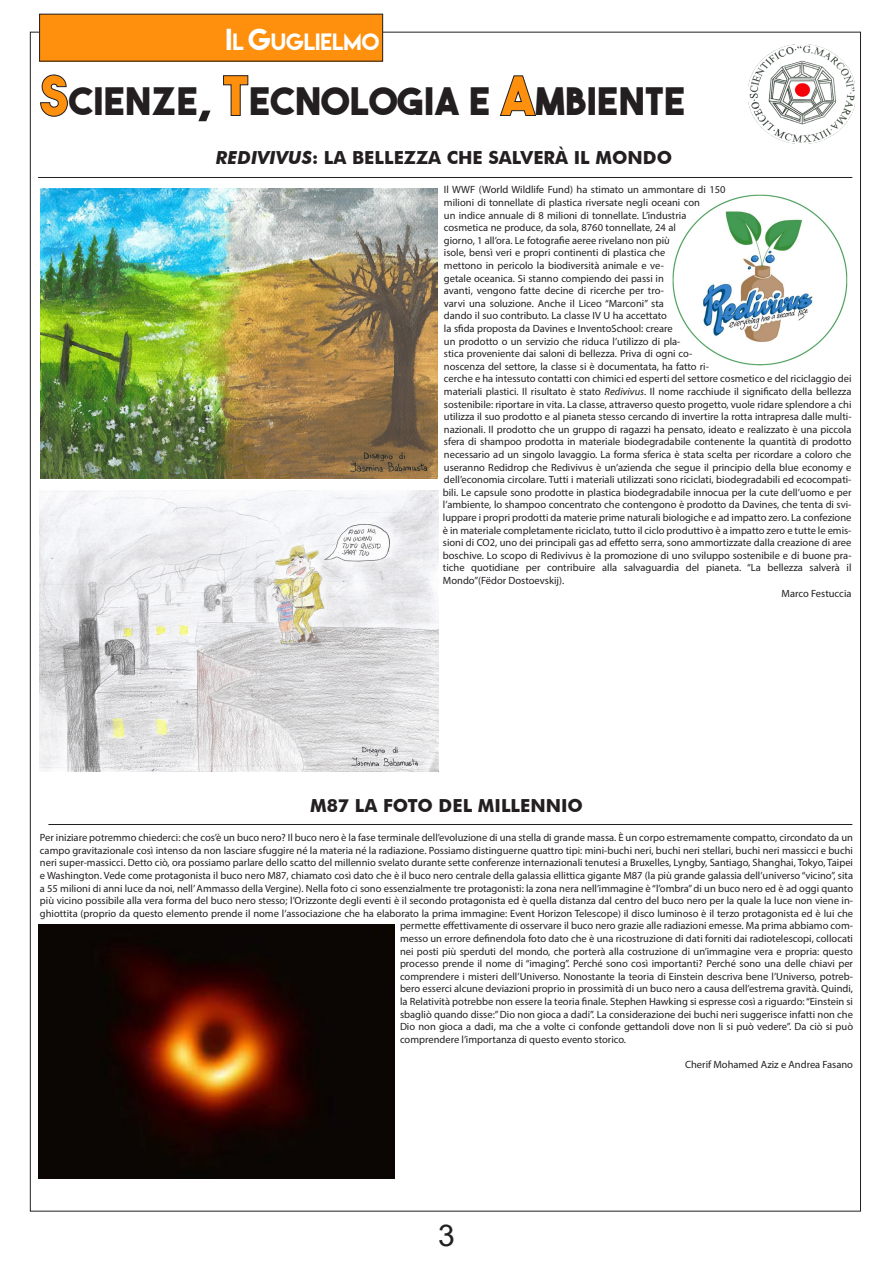
<style>
.page{position:relative;width:893px;height:1263px;background:#fff}
.page>*{position:absolute;margin:0;border:0;box-sizing:border-box;transform-origin:0 0}
.t1{font:37.8px "The Bold Font";letter-spacing:.015em;color:#231f20}
.t2{font:30px "Arial";color:#231f20}
.t3{font:27px "Lemon Milk";color:#fff}
.t4{font:21px "Lemon Milk";color:#fff}
.t5{font:700 18px "Futura BT";color:#231f20}
.t6{font:10.5px/12.6px "Myriad Pro";color:#231f20}
.s1{font-size:27px}
.s2{font-size:54px;color:#fe900e}
.s3{font-size:54px}
.s4{font-style:italic}
</style>
<div class="page">
<img style="left:748px;top:44px;width:107px;height:100px">
<svg style="left:40px;top:74px;width:28px;height:43px"></svg>
<svg style="left:223px;top:75px;width:25px;height:41px"></svg>
<svg style="left:499px;top:75px;width:37px;height:41px"></svg>
<div style="left:40px;top:14px;width:342px;height:47px;background:#fe900e"></div>
<hr style="left:48px;top:824px;width:804px;height:1px;background:#231f20">
<hr style="left:38px;top:177px;width:814px;height:1px;background:#231f20">
<img style="left:672px;top:194px;width:176px;height:172px">
<img style="left:38px;top:925px;width:356px;height:253px">
<img style="left:39px;top:490px;width:399px;height:282px">
<img style="left:40px;top:189px;width:397px;height:289px">
<p class="t3" style="left:225px;top:20px;width:8px">I</p>
<p class="t4" style="left:233px;top:27px;width:148px">L <span class="s1">G</span>UGLIELMO</p>
<p class="t1" style="left:40px;top:78px;width:647px"><span class="s2">S</span>CIENZE<span class="s3">,</span> <span class="s2">T</span>ECNOLOGIA E <span class="s2">A</span>MBIENTE</p>
<p class="t5" style="left:216px;top:147px;width:458px"><span class="s4">REDIVIVUS</span>: LA BELLEZZA CHE SALVERÀ IL MONDO</p>
<p class="t6" style="left:443px;top:184px;width:410px">Il WWF (World Wildlife Fund) ha stimato un ammontare di 150<br>milioni di tonnellate di plastica riversate negli oceani con<br>un indice annuale di 8 milioni di tonnellate. L’industria<br>cosmetica ne produce, da sola, 8760 tonnellate, 24 al<br>giorno, 1 all’ora. Le fotografie aeree rivelano non più<br>isole, bensì veri e propri continenti di plastica che<br>mettono in pericolo la biodiversità animale e ve-<br>getale oceanica. Si stanno compiendo dei passi in<br>avanti, vengono fatte decine di ricerche per tro-<br>varvi una soluzione. Anche il Liceo “Marconi” sta<br>dando il suo contributo. La classe IV U ha accettato<br>la sfida proposta da Davines e InventoSchool: creare<br>un prodotto o un servizio che riduca l’utilizzo di pla-<br>stica proveniente dai saloni di bellezza. Priva di ogni co-<br>noscenza del settore, la classe si è documentata, ha fatto ri-<br>cerche e ha intessuto contatti con chimici ed esperti del settore cosmetico e del riciclaggio dei materiali plastici. Il risultato è stato <span class="s4">Redivivus</span>. Il nome racchiude il significato della bellezza sostenibile: riportare in vita. La classe, attraverso questo progetto, vuole ridare splendore a chi utilizza il suo prodotto e al pianeta stesso cercando di invertire la rotta intrapresa dalle multi&shy;nazionali. Il prodotto che un gruppo di ragazzi ha pensato, ideato e realizzato è una piccola sfera di shampoo prodotta in materiale biodegradabile contenente la quantità di prodotto necessario ad un singolo lavaggio. La forma sferica è stata scelta per ricordare a coloro che useranno Redidrop che Redivivus è un’azienda che segue il principio della blue economy e dell’economia circolare. Tutti i materiali utilizzati sono riciclati, biodegradabili ed ecocompati&shy;bili. Le capsule sono prodotte in plastica biodegradabile innocua per la cute dell’uomo e per l’ambiente, lo shampoo concentrato che contengono è prodotto da Davines, che tenta di svi&shy;luppare i propri prodotti da materie prime naturali biologiche e ad impatto zero. La confezione è in materiale completamente riciclato, tutto il ciclo produttivo è a impatto zero e tutte le emis&shy;sioni di CO2, uno dei principali gas ad effetto serra, sono ammortizzate dalla creazione di aree boschive. Lo scopo di Redivivus è la promozione di uno sviluppo sostenibile e di buone pra&shy;tiche quotidiane per contribuire alla salvaguardia del pianeta. “La bellezza salverà il Mondo”(Fëdor Dostoevskij).</p>
<p class="t6" style="left:781px;top:587px;width:71px">Marco Festuccia</p>
<p class="t5" style="left:310px;top:794px;width:274px">M87 LA FOTO DEL MILLENNIO</p>
<p class="t6" style="left:40px;top:831px;width:814px">Per iniziare potremmo chiederci: che cos’è un buco nero? Il buco nero è la fase terminale dell’evoluzione di una stella di grande massa. È un corpo estremamente compatto, circondato da un</p>
<p class="t6" style="left:40px;top:844px;width:814px">campo gravitazionale così intenso da non lasciare sfuggire né la materia né la radiazione. Possiamo distinguerne quattro tipi: mini-buchi neri, buchi neri stellari, buchi neri massicci e buchi</p>
<p class="t6" style="left:40px;top:856px;width:814px">neri super-massicci. Detto ciò, ora possiamo parlare dello scatto del millennio svelato durante sette conferenze internazionali tenutesi a Bruxelles, Lyngby, Santiago, Shanghai, Tokyo, Taipei</p>
<p class="t6" style="left:40px;top:869px;width:814px">e Washington. Vede come protagonista il buco nero M87, chiamato così dato che è il buco nero centrale della galassia ellittica gigante M87 (la più grande galassia dell’universo “vicino”, sita</p>
<p class="t6" style="left:40px;top:882px;width:814px">a 55 milioni di anni luce da noi, nell’ Ammasso della Vergine). Nella foto ci sono essenzialmente tre protagonisti: la zona nera nell’immagine è “l’ombra” di un buco nero ed è ad oggi quanto</p>
<p class="t6" style="left:40px;top:894px;width:814px">più vicino possibile alla vera forma del buco nero stesso; l’Orizzonte degli eventi è il secondo protagonista ed è quella distanza dal centro del buco nero per la quale la luce non viene in-</p>
<p class="t6" style="left:40px;top:907px;width:814px">ghiottita (proprio da questo elemento prende il nome l’associazione che ha elaborato la prima immagine: Event Horizon Telescope) il disco luminoso è il terzo protagonista ed è lui che</p>
<p class="t6" style="left:400px;top:919px;width:454px">permette effettivamente di osservare il buco nero grazie alle radiazioni emesse. Ma prima abbiamo com-</p>
<p class="t6" style="left:400px;top:932px;width:454px">messo un errore definendola foto dato che è una ricostruzione di dati forniti dai radiotelescopi, collocati</p>
<p class="t6" style="left:400px;top:945px;width:454px">nei posti più sperduti del mondo, che porterà alla costruzione di un’immagine vera e propria: questo</p>
<p class="t6" style="left:400px;top:957px;width:454px">processo prende il nome di “imaging”. Perché sono così importanti? Perché sono una delle chiavi per</p>
<p class="t6" style="left:400px;top:970px;width:454px">comprendere i misteri dell’Universo. Nonostante la teoria di Einstein descriva bene l’Universo, potreb-</p>
<p class="t6" style="left:400px;top:982px;width:454px">bero esserci alcune deviazioni proprio in prossimità di un buco nero a causa dell’estrema gravità. Quindi,</p>
<p class="t6" style="left:400px;top:995px;width:454px">la Relatività potrebbe non essere la teoria finale. Stephen Hawking si espresse così a riguardo: “Einstein si</p>
<p class="t6" style="left:400px;top:1008px;width:454px">sbagliò quando disse:” Dio non gioca a dadi”. La considerazione dei buchi neri suggerisce infatti non che</p>
<p class="t6" style="left:400px;top:1020px;width:454px">Dio non gioca a dadi, ma che a volte ci confonde gettandoli dove non li si può vedere”. Da ciò si può</p>
<p class="t6" style="left:400px;top:1033px;width:228px">comprendere l’importanza di questo evento storico.</p>
<p class="t6" style="left:685px;top:1058px;width:169px">Cherif Mohamed Aziz e Andrea Fasano</p>
<h2 class="t2" style="left:438px;top:1214px;width:18px">3</h2>
</div>
